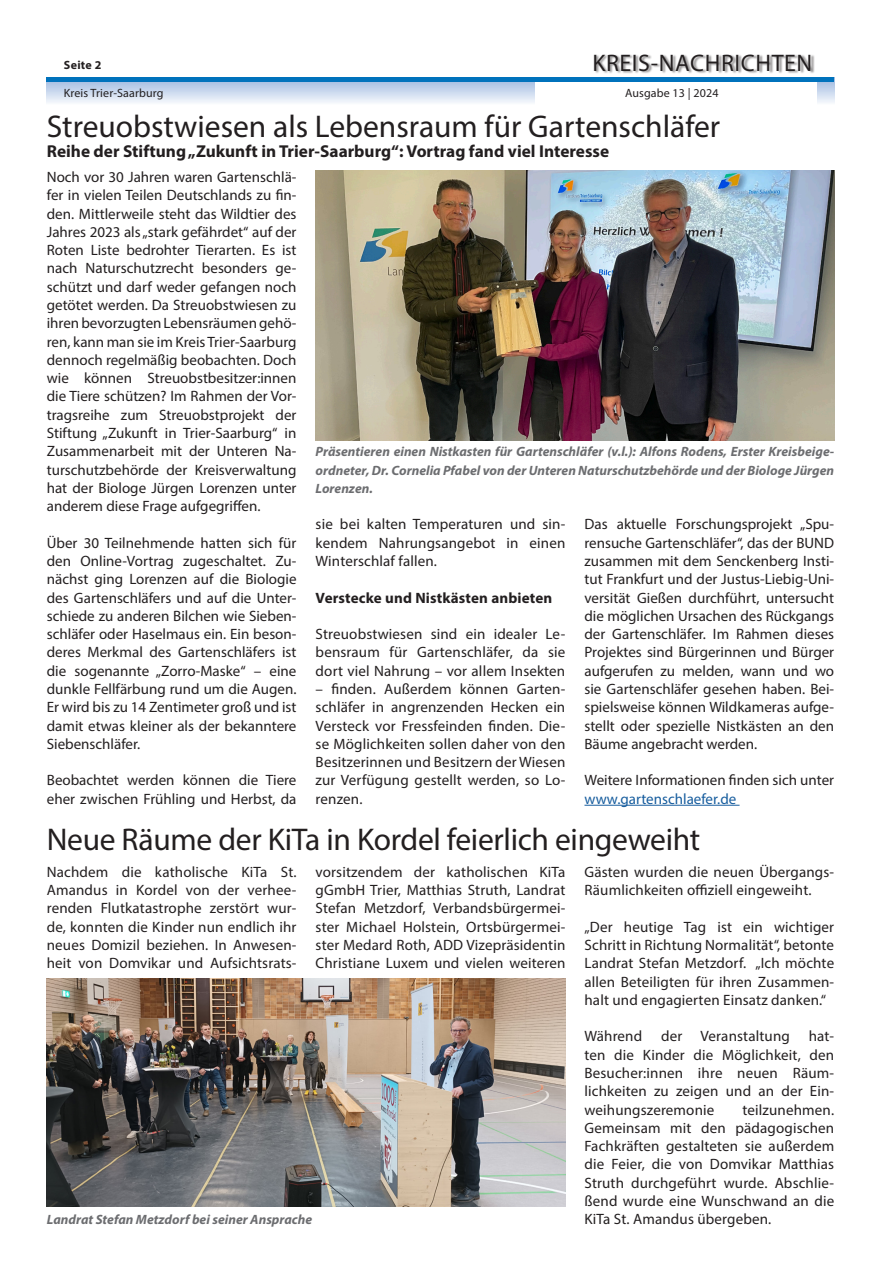
<style>
.page{position:relative;width:881px;height:1263px;background:#fff}
.page>*{position:absolute;margin:0;border:0;box-sizing:border-box;transform-origin:0 0}
.Headline{font:31.5px "Myriad Pro";letter-spacing:-.005em;color:#231f20}
.t1{font:24px "Myriad Pro";letter-spacing:.025em;color:#231f20}
.Subline{font:700 17.25px "Myriad Pro";color:#231f20}
.Fließtext{font:15px/18.3px "Myriad Pro";letter-spacing:.01em;color:#231f20;text-align:justify}
.Fließtext-2{font:700 15px "Myriad Pro";letter-spacing:.01em;color:#231f20}
.Bilduntertitel{font:italic 700 13.5px/18.3px "Myriad Pro";color:#6c6d70;text-align:justify}
.t2{font:12px "Myriad Pro";letter-spacing:.01em;color:#231f20}
.t3{font:700 12px "Myriad Pro";letter-spacing:.025em;color:#231f20}
.s1{color:#175d9e}
</style>
<div class="page">
<svg style="left:47px;top:82px;width:786px;height:21px;background:#cedbef"></svg>
<div style="left:535px;top:0;width:281px;height:113px;background:#fff"></div>
<div style="left:594px;top:54px;width:220px;height:20px;background:#231f20;opacity:.5"></div>
<hr style="left:47px;top:78px;width:786px;height:4px;background:#0072bc">
<img style="left:315px;top:170px;width:518px;height:271px">
<hr style="left:584px;top:805px;width:155px;height:1px;background:#175d9e">
<img style="left:47px;top:978px;width:518px;height:228px">
<p class="t3" style="left:64px;top:57px;width:39px">Seite 2</p>
<h2 class="t1" style="left:592px;top:48px;width:221px">KREIS-NACHRICHTEN</h2>
<p class="t2" style="left:64px;top:86px;width:101px">Kreis Trier-Saarburg</p>
<p class="t2" style="left:625px;top:86px;width:95px">Ausgabe 13 | 2024</p>
<p class="Headline" style="left:47px;top:107px;width:674px">Streuobstwiesen als Lebensraum für Gartenschläfer</p>
<p class="Subline" style="left:47px;top:140px;width:563px">Reihe der Stiftung „Zukunft in Trier-Saarburg“: Vortrag fand viel Interesse</p>
<p class="Fließtext" style="left:47px;top:168px;width:251px">Noch vor 30 Jahren waren Gartenschlä&shy;fer in vielen Teilen Deutschlands zu fin&shy;den. Mittlerweile steht das Wildtier des Jahres 2023 als „stark gefährdet“ auf der Roten Liste bedrohter Tierarten. Es ist nach Naturschutzrecht besonders ge&shy;schützt und darf weder gefangen noch getötet werden. Da Streuobstwiesen zu ihren bevorzugten Lebensräumen gehö&shy;ren, kann man sie im Kreis Trier-Saarburg dennoch regelmäßig beobachten. Doch wie können Streuobstbesitzer:innen die Tiere schützen? Im Rahmen der Vor&shy;tragsreihe zum Streuobstprojekt der Stiftung „Zukunft in Trier-Saarburg“ in Zusammenarbeit mit der Unteren Na&shy;turschutzbehörde der Kreisverwaltung hat der Biologe Jürgen Lorenzen unter anderem diese Frage aufgegriffen.</p>
<p class="Fließtext" style="left:47px;top:533px;width:251px">Über 30 Teilnehmende hatten sich für den Online-Vortrag zugeschaltet. Zu&shy;nächst ging Lorenzen auf die Biologie des Gartenschläfers und auf die Unter&shy;schiede zu anderen Bilchen wie Sieben&shy;schläfer oder Haselmaus ein. Ein beson&shy;deres Merkmal des Gartenschläfers ist die sogenannte „Zorro-Maske“ – eine dunkle Fellfärbung rund um die Augen.<br>Er wird bis zu 14 Zentimeter groß und ist damit etwas kleiner als der bekanntere Siebenschläfer.</p>
<p class="Fließtext" style="left:47px;top:771px;width:251px">Beobachtet werden können die Tiere eher zwischen Frühling und Herbst, da</p>
<p class="Bilduntertitel" style="left:315px;top:442px;width:520px">Präsentieren einen Nistkasten für Gartenschläfer (v.l.): Alfons Rodens, Erster Kreisbeige&shy;ordneter, Dr. Cornelia Pfabel von der Unteren Naturschutzbehörde und der Biologe Jürgen Lorenzen.</p>
<p class="Fließtext" style="left:315px;top:515px;width:251px">sie bei kalten Temperaturen und sin&shy;kendem Nahrungsangebot in einen Winterschlaf fallen.</p>
<p class="Fließtext-2" style="left:315px;top:588px;width:238px">Verstecke und Nistkästen anbieten</p>
<p class="Fließtext" style="left:315px;top:625px;width:251px">Streuobstwiesen sind ein idealer Le&shy;bensraum für Gartenschläfer, da sie dort viel Nahrung – vor allem Insekten</p>
<p class="Fließtext" style="left:315px;top:680px;width:251px">– finden. Außerdem können Garten&shy;schläfer in angrenzenden Hecken ein Versteck vor Fressfeinden finden. Die&shy;se Möglichkeiten sollen daher von den Besitzerinnen und Besitzern der Wiesen zur Verfügung gestellt werden, so Lo&shy;renzen.</p>
<p class="Fließtext" style="left:584px;top:515px;width:251px">Das aktuelle Forschungsprojekt „Spu&shy;rensuche Gartenschläfer“, das der BUND zusammen mit dem Senckenberg Insti&shy;tut Frankfurt und der Justus-Liebig-Uni&shy;versität Gießen durchführt, untersucht die möglichen Ursachen des Rückgangs der Gartenschläfer. Im Rahmen dieses Projektes sind Bürgerinnen und Bürger aufgerufen zu melden, wann und wo sie Gartenschläfer gesehen haben. Bei&shy;spielsweise können Wildkameras aufge&shy;stellt oder spezielle Nistkästen an den Bäume angebracht werden.</p>
<p class="Fließtext" style="left:584px;top:771px;width:251px">Weitere Informationen finden sich unter <span class="s1">www.gartenschlaefer.de</span></p>
<p class="Headline" style="left:47px;top:820px;width:654px">Neue Räume der KiTa in Kordel feierlich eingeweiht</p>
<p class="Fließtext" style="left:47px;top:862px;width:251px">Nachdem die katholische KiTa St.<br>Amandus in Kordel von der verhee&shy;renden Flutkatastrophe zerstört wur&shy;de, konnten die Kinder nun endlich ihr neues Domizil beziehen. In Anwesen&shy;heit von Domvikar und Aufsichtsrats-</p>
<p class="Fließtext" style="left:315px;top:862px;width:251px">vorsitzendem der katholischen KiTa gGmbH Trier, Matthias Struth, Landrat Stefan Metzdorf, Verbandsbürgermei&shy;ster Michael Holstein, Ortsbürgermei&shy;ster Medard Roth, ADD Vizepräsidentin Christiane Luxem und vielen weiteren</p>
<p class="Fließtext" style="left:584px;top:862px;width:251px">Gästen wurden die neuen Übergangs-<br>Räumlichkeiten offiziell eingeweiht.</p>
<p class="Fließtext" style="left:584px;top:917px;width:251px">„Der heutige Tag ist ein wichtiger Schritt in Richtung Normalität“, betonte Landrat Stefan Metzdorf. „Ich möchte allen Beteiligten für ihren Zusammen&shy;halt und engagierten Einsatz danken.“</p>
<p class="Fließtext" style="left:584px;top:1027px;width:59px">Während</p>
<p class="Fließtext" style="left:660px;top:1027px;width:130px">der Veranstaltung</p>
<p class="Fließtext" style="left:584px;top:1027px;width:251px;text-indent:224px">hat&shy;ten die Kinder die Möglichkeit, den Besucher:innen ihre neuen Räum&shy;lichkeiten zu zeigen und an der Ein&shy;weihungszeremonie</p>
<p class="Fließtext" style="left:584px;top:1100px;width:251px;text-indent:158px">teilzunehmen.<br>Gemeinsam mit den pädagogischen Fachkräften gestalteten sie außerdem die Feier, die von Domvikar Matthias Struth durchgeführt wurde. Abschlie&shy;ßend wurde eine Wunschwand an die KiTa St. Amandus übergeben.</p>
<p class="Bilduntertitel" style="left:47px;top:1210px;width:267px">Landrat Stefan Metzdorf bei seiner Ansprache</p>
</div>
